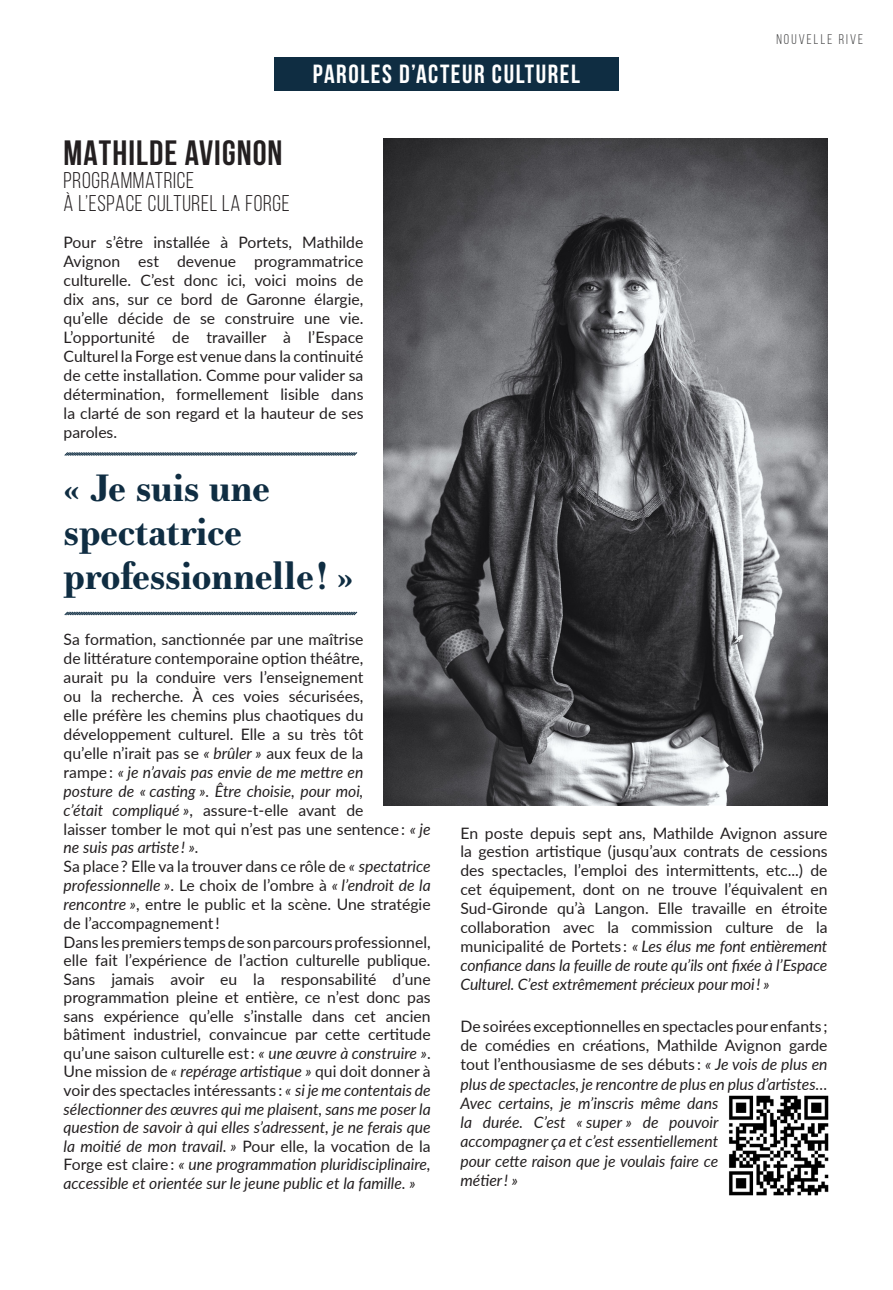
<style>
.page{position:relative;width:893px;height:1290px;background:#fff}
.page>*{position:absolute;margin:0;border:0;box-sizing:border-box;transform-origin:0 0}
.t1{font:700 36.75px/44.1px "Essonnes Text";letter-spacing:-.01em;color:#0f2d42}
.t2{font:700 35px "Bebas Neue";letter-spacing:.03em;color:#231f20}
.t3{font:26.25px "Bebas Neue";letter-spacing:.06em;color:#fff}
.t4{font:22.75px/22.8px "Bebas Neue";letter-spacing:.03em;color:#231f20}
.t5{font:15.75px/18.7px "Lato";color:#231f20;text-align:justify}
.t6{font:italic 15.75px/19.2px "Lato";color:#231f20}
.t7{font:14px "Bebas Neue";letter-spacing:.15em;color:#3e3e3f}
.s1{font-style:italic}
.s2{font-style:normal}
</style>
<div class="page">
<div style="left:274px;top:57px;width:345px;height:34px;background:#0f2d42"></div>
<img style="left:383px;top:139px;width:445px;height:666px">
<svg style="left:64px;top:452px;width:294px;height:4px"></svg>
<svg style="left:64px;top:611px;width:294px;height:5px"></svg>
<img style="left:729px;top:1095px;width:99px;height:100px">
<h3 class="t3" style="left:313px;top:59px;width:269px">PAROLES D’ACTEUR CULTUREL</h3>
<p class="t7" style="left:776px;top:32px;width:88px">NOUVELLE RIVE</p>
<h2 class="t2" style="left:64px;top:134px;width:220px">MATHILDE AVIGNON</h2>
<h3 class="t4" style="left:64px;top:169px;width:228px">PROGRAMMATRICE<br>À L’ESPACE CULTUREL LA FORGE</h3>
<p class="t5" style="left:64px;top:233px;width:301px">Pour s’être installée à Portets, Mathilde Avignon est devenue programmatrice culturelle. C’est donc ici, voici moins de dix ans, sur ce bord de Garonne élargie, qu’elle décide de se construire une vie.<br>L’opportunité de travailler à l’Espace Culturel la Forge est venue dans la continuité de cette installation. Comme pour valider sa détermination, formellement lisible dans la clarté de son regard et la hauteur de ses paroles.</p>
<h1 class="t1" style="left:64px;top:465px;width:291px">« Je suis une spectatrice professionnelle! »</h1>
<p class="t5" style="left:64px;top:630px;width:369px;text-align:left">Sa formation, sanctionnée par une maîtrise<br>de littérature contemporaine option théâtre,<br>aurait pu la conduire vers l’enseignement<br>ou la recherche. À ces voies sécurisées,<br>elle préfère les chemins plus chaotiques du développement culturel. Elle a su très tôt<br>qu’elle n’irait pas se <span class="s1">« brûler »</span> aux feux de la<br>rampe : <span class="s1">« je n’avais pas envie de me mettre en<br>posture de « casting ». Être choisie, pour moi,<br>c’était compliqué »</span>, assure-t-elle avant de<br>laisser tomber le mot qui n’est pas une sentence : <span class="s1">« je ne suis pas artiste ! ».<br></span>Sa place ? Elle va la trouver dans ce rôle de <span class="s1">« spectatrice professionnelle »</span>. Le choix de l’ombre à <span class="s1">« l’endroit de la rencontre »</span>, entre le public et la scène. Une stratégie de l’accompagnement !<br>Dans les premiers temps de son parcours professionnel, elle fait l’expérience de l’action culturelle publique.<br>Sans jamais avoir eu la responsabilité d’une programmation pleine et entière, ce n’est donc pas sans expérience qu’elle s’installe dans cet ancien bâtiment industriel, convaincue par cette certitude qu’une saison culturelle est : <span class="s1">« une œuvre à construire »</span>.<br>Une mission de <span class="s1">« repérage artistique »</span> qui doit donner à voir des spectacles intéressants : <span class="s1">« si je me contentais de sélectionner des œuvres qui me plaisent, sans me poser la question de savoir à qui elles s’adressent, je ne ferais que la moitié de mon travail. »</span> Pour elle, la vocation de la Forge est claire : <span class="s1">« une programmation pluridisciplinaire, accessible et orientée sur le jeune public et la famille. »</span></p>
<p class="t5" style="left:460px;top:823px;width:369px">En poste depuis sept ans, Mathilde Avignon assure la gestion artistique (jusqu’aux contrats de cessions des spectacles, l’emploi des intermittents, etc...) de cet équipement, dont on ne trouve l’équivalent en Sud-Gironde qu’à Langon. Elle travaille en étroite collaboration avec la commission culture de la municipalité de Portets : <span class="s1">« Les élus me font entièrement confiance dans la feuille de route qu’ils ont fixée à l’Espace Culturel. C’est extrêmement précieux pour moi ! »</span></p>
<p class="t6" style="left:460px;top:1016px;width:369px"><span class="s2">De soirées exceptionnelles en spectacles pour enfants ; de comédies en créations, Mathilde Avignon garde tout l’enthousiasme de ses débuts :</span> « Je vois de plus en plus de spectacles, je rencontre de plus en plus d’artistes… Avec certains, je m’inscris même dans<br>la durée. C’est « super » de pouvoir<br>accompagner ça et c’est essentiellement<br>pour cette raison que je voulais faire ce<br>métier ! »</p>
</div>
